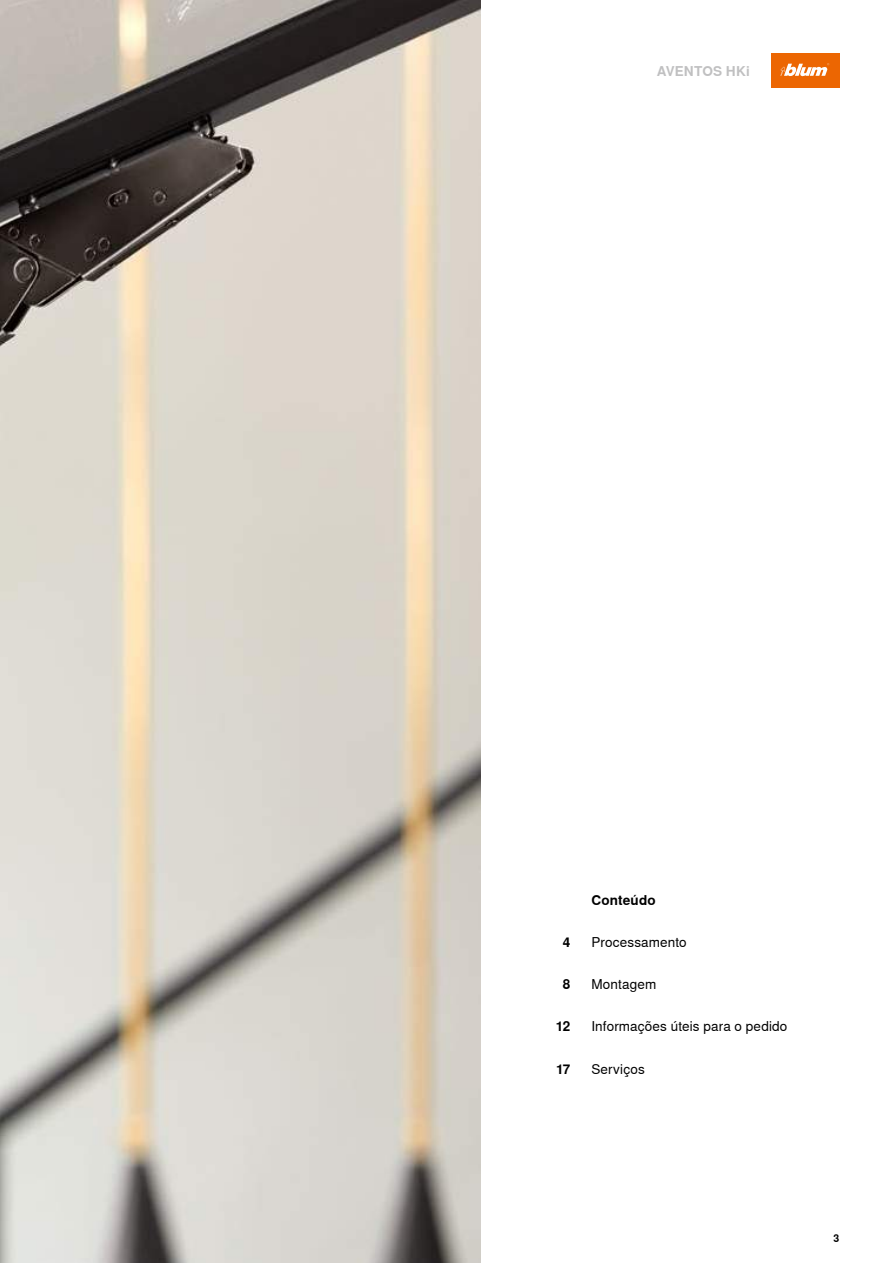
<style>
.page{position:relative;width:893px;height:1263px;background:#fff}
.page>*{position:absolute;margin:0;border:0;box-sizing:border-box;transform-origin:0 0}
.t1{font:13.5px "Nimbus Sans Global";letter-spacing:.01em;color:#000}
.t2{font:700 13.5px "Nimbus Sans Global";letter-spacing:.01em;color:#000}
.t3{font:700 13.5px "Nimbus Sans Global";letter-spacing:.01em;color:#c0c0c1}
.t4{font:700 10.5px "Nimbus Sans Global";color:#000}
</style>
<div class="page">
<div style="left:771px;top:54px;width:68px;height:34px;background:#ec6602"></div>
<svg style="left:780px;top:63px;width:49px;height:13px"></svg>
<img style="left:0;top:0;width:481px;height:1263px">
<p class="t3" style="left:657px;top:63px;width:95px">AVENTOS HKi</p>
<p class="t2" style="left:563px;top:935px;width:9px">4</p>
<p class="t2" style="left:563px;top:977px;width:9px">8</p>
<p class="t2" style="left:556px;top:1019px;width:16px">12</p>
<p class="t2" style="left:556px;top:1061px;width:16px">17</p>
<p class="t2" style="left:591px;top:892px;width:66px">Conteúdo</p>
<p class="t1" style="left:591px;top:935px;width:97px">Processamento</p>
<p class="t1" style="left:591px;top:977px;width:66px">Montagem</p>
<p class="t1" style="left:591px;top:1019px;width:197px">Informações úteis para o pedido</p>
<p class="t1" style="left:591px;top:1061px;width:55px">Serviços</p>
<p class="t4" style="left:833px;top:1232px;width:7px">3</p>
</div>
